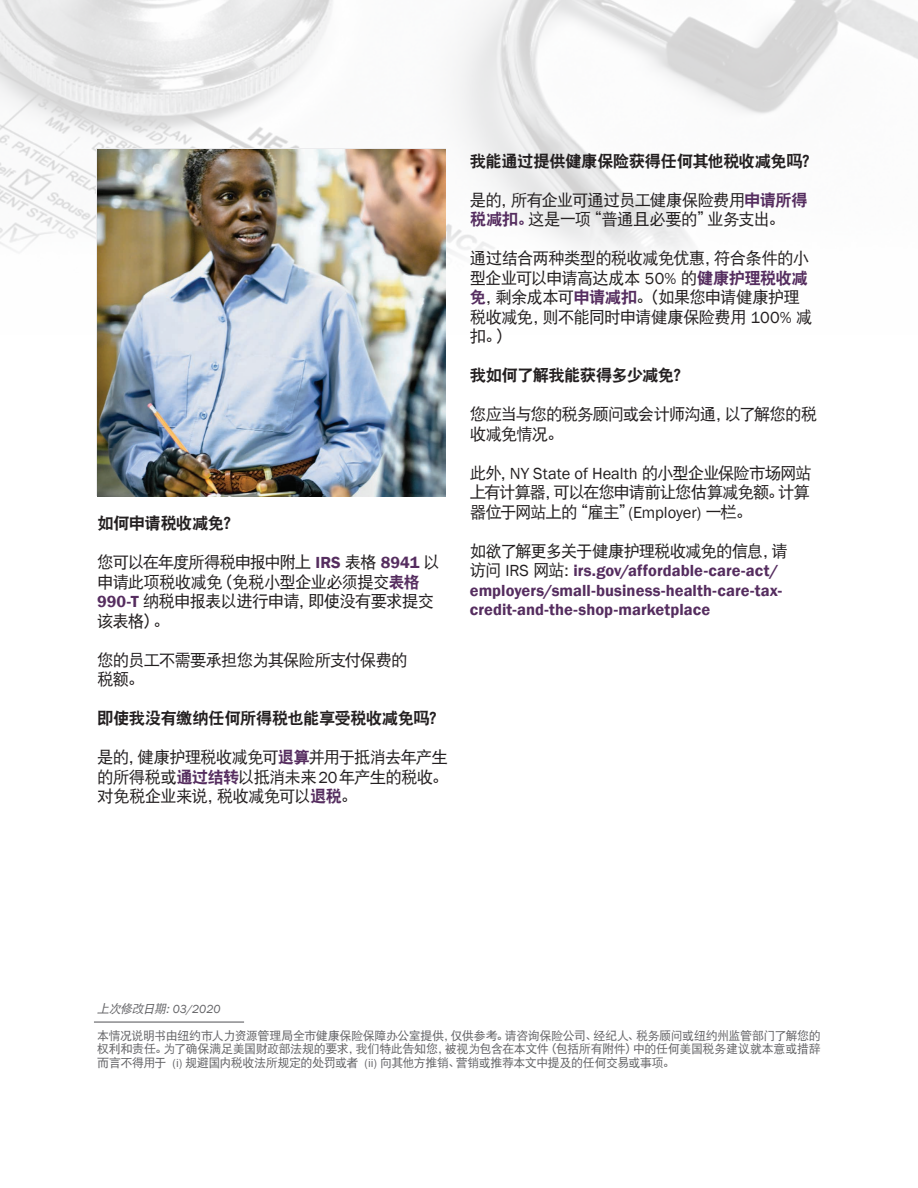
<style>
.page{position:relative;width:918px;height:1188px;background:#fff}
.page>*{position:absolute;margin:0;border:0;box-sizing:border-box;transform-origin:0 0}
.t1{font:16.5px/19.5px "DF Hei W5";letter-spacing:-.06em;color:#231f20}
.t2{font:600 16.5px/19.5px "Franklin Gothic";letter-spacing:.005em;color:#552d5f}
.t3{font:16.5px "DF Hei W9";letter-spacing:-.04em;color:#231f20}
.t4{font:12px/13.5px "DF Hei W5";letter-spacing:-.04em;color:#636366;text-align:justify}
.t5{font:italic 12px "DF Hei W5";color:#636366}
.s1{font-family:"Franklin Gothic";font-weight:600;color:#552d5f}
.s2{font-family:"DF Hei W9";color:#552d5f}
.s3{font-family:"Franklin Gothic"}
.s4{font-family:"DF Hei W5";font-weight:400;color:#231f20}
.s5{font-weight:400;color:#231f20}
</style>
<div class="page">
<img style="left:0;top:0;width:918px;height:255px">
<hr style="left:94px;top:1022px;width:150px;height:1px;background:#636366">
<img style="left:97px;top:150px;width:349px;height:346px">
<p class="t3" style="left:97px;top:515px;width:144px">如何申请税收减免？</p>
<p class="t1" style="left:97px;top:552px;width:344px">您可以在年度所得税申报中附上 <span class="s1">IRS</span> 表格 <span class="s1">8941</span> 以申请此项税收减免（免税小型企业必须提交<span class="s2">表格<br></span><span class="s1">990-T</span> 纳税申报表以进行申请，即使没有要求提交该表格）。</p>
<p class="t1" style="left:97px;top:650px;width:312px">您的员工不需要承担您为其保险所支付保费的税额。</p>
<p class="t3" style="left:97px;top:710px;width:350px">即使我没有缴纳任何所得税也能享受税收减免吗？</p>
<p class="t1" style="left:97px;top:747px;width:352px;text-align:justify">是的，健康护理税收减免可<span class="s2">退算</span>并用于抵消去年产生的所得税或<span class="s2">通过结转</span>以抵消未来 <span class="s3">20</span> 年产生的税收。对免税企业来说，税收减免可以<span class="s2">退税</span>。</p>
<p class="t3" style="left:470px;top:152px;width:350px">我能通过提供健康保险获得任何其他税收减免吗？</p>
<p class="t1" style="left:470px;top:190px;width:339px">是的，所有企业可通过员工健康保险费用<span class="s2">申请所得税减扣。</span>这是一项“普通且必要的”业务支出。</p>
<p class="t1" style="left:470px;top:248px;width:345px">通过结合两种类型的税收减免优惠，符合条件的小型企业可以申请高达成本 <span class="s3">50%</span> 的<span class="s2">健康护理税收减免</span>，剩余成本可<span class="s2">申请减扣</span>。（如果您申请健康护理税收减免，则不能同时申请健康保险费用 <span class="s3">100%</span> 减扣。）</p>
<p class="t3" style="left:470px;top:367px;width:221px">我如何了解我能获得多少减免？</p>
<p class="t1" style="left:470px;top:404px;width:349px">您应当与您的税务顾问或会计师沟通，以了解您的税收减免情况。</p>
<p class="t1" style="left:470px;top:463px;width:344px">此外，<span class="s3">NY State of Health</span> 的小型企业保险市场网站上有计算器，可以在您申请前让您估算减免额。计算器位于网站上的“雇主”<span class="s3">(Employer)</span> 一栏。</p>
<p class="t2" style="left:470px;top:542px;width:320px"><span class="s4">如欲了解更多关于健康护理税收减免的信息，请访问</span> <span class="s5">IRS</span> <span class="s4">网站：</span>irs.gov/affordable-care-act/ employers/small-business-health-care-tax&shy;credit-and-the-shop-marketplace</p>
<p class="t5" style="left:97px;top:1003px;width:125px">上次修改日期：<span class="s3">0 3/2 0 2 0</span></p>
<p class="t4" style="left:97px;top:1029px;width:725px">本情况说明书由纽约市人力资源管理局全市健康保险保障办公室提供，仅供参考。请咨询保险公司、经纪人、税务顾问或纽约州监管部门了解您的权利和责任。为了确保满足美国财政部法规的要求，我们特此告知您，被视为包含在本文件（包括所有附件）中的任何美国税务建议就本意或措辞而言不得用于 <span class="s3">(i)</span> 规避国内税收法所规定的处罚或者 <span class="s3">(ii)</span> 向其他方推销、营销或推荐本文中提及的任何交易或事项。</p>
</div>
